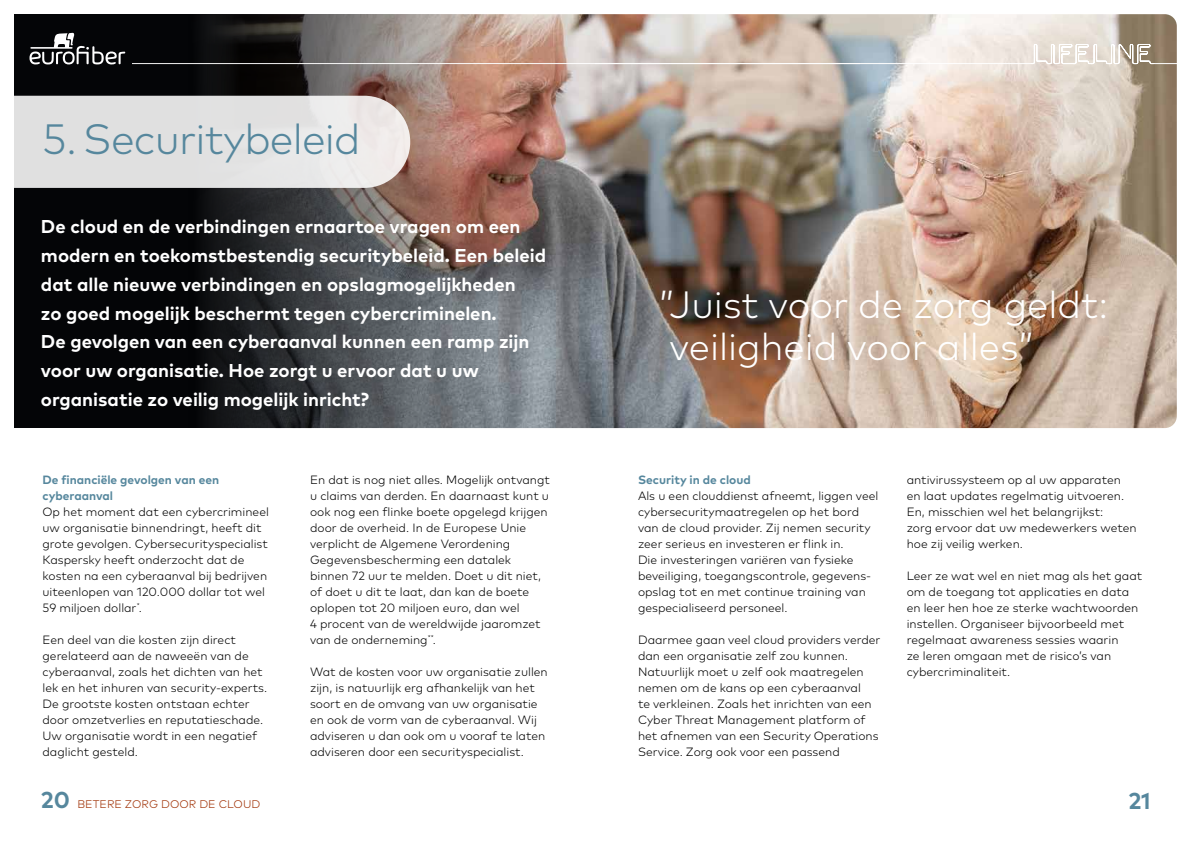
<style>
.page{position:relative;width:1191px;height:842px;background:#fff}
.page>*{position:absolute;margin:0;border:0;box-sizing:border-box;transform-origin:0 0}
.t1{font:300 42.4px "Mark OT";letter-spacing:-.02em;color:#56879d}
.t2{font:300 38px/42px "Mark OT";color:#fff}
.t3{font:700 23px "Mark OT";color:#56879d}
.t4{font:700 18.6px/28.8px "Mark OT";color:#fff}
.t5{font:300 12px/16px "Mark OT";color:#000}
.t6{font:700 12px/16px "Mark OT";color:#56879d}
.t7{font:300 11.1px "Mark OT";letter-spacing:.005em;color:#9f3004}
</style>
<div class="page">
<img style="left:566px;top:14px;width:610px;height:414px">
<svg style="left:14px;top:14px;width:552px;height:414px;background:#46403f"></svg>
<svg style="left:30px;top:33px;width:95px;height:32px;background:#444446"></svg>
<svg style="left:132px;top:43px;width:1045px;height:22px;background:#aaa099"></svg>
<svg style="left:14px;top:96px;width:396px;height:92px;background:#e2e0e0"></svg>
<h1 class="t1" style="left:43px;top:113px;width:319px">5. Securitybeleid</h1>
<p class="t4" style="left:41px;top:211px;width:507px">De cloud en de verbindingen ernaartoe vragen om een modern en toekomstbestendig securitybeleid. Een beleid dat alle nieuwe verbindingen en opslagmogelijkheden<br>zo goed mogelijk beschermt tegen cybercriminelen.<br>De gevolgen van een cyberaanval kunnen een ramp zijn voor uw organisatie. Hoe zorgt u ervoor dat u uw organisatie zo veilig mogelijk inricht?</p>
<p class="t6" style="left:43px;top:471px;width:178px">De financiële gevolgen van een cyberaanval</p>
<p class="t5" style="left:43px;top:504px;width:228px">Op het moment dat een cybercrimineel uw organisatie binnendringt, heeft dit grote gevolgen. Cybersecurityspecialist Kaspersky heeft onderzocht dat de kosten na een cyberaanval bij bedrijven uiteenlopen van 120.000 dollar tot wel 59 miljoen dollar<sup>*</sup>.</p>
<p class="t5" style="left:43px;top:632px;width:226px">Een deel van die kosten zijn direct gerelateerd aan de naweeën van de cyberaanval, zoals het dichten van het lek en het inhuren van security-experts.<br>De grootste kosten ontstaan echter door omzetverlies en reputatieschade.<br>Uw organisatie wordt in een negatief daglicht gesteld.</p>
<h3 class="t3" style="left:41px;top:785px;width:30px">20</h3>
<p class="t7" style="left:77px;top:797px;width:184px">BETERE ZORG DOOR DE CLOUD</p>
<p class="t5" style="left:310px;top:472px;width:241px">En dat is nog niet alles. Mogelijk ontvangt u claims van derden. En daarnaast kunt u ook nog een flinke boete opgelegd krijgen door de overheid. In de Europese Unie verplicht de Algemene Verordening Gegevensbescherming een datalek binnen 72 uur te melden. Doet u dit niet, of doet u dit te laat, dan kan de boete oplopen tot 20 miljoen euro, dan wel<br>4 procent van de wereldwijde jaaromzet van de onderneming<sup>**</sup>.</p>
<p class="t5" style="left:310px;top:664px;width:239px">Wat de kosten voor uw organisatie zullen zijn, is natuurlijk erg afhankelijk van het soort en de omvang van uw organisatie en ook de vorm van de cyberaanval. Wij adviseren u dan ook om u vooraf te laten adviseren door een securityspecialist.</p>
<h2 class="t2" style="left:659px;top:283px;width:450px">”Juist voor de zorg geldt: veiligheid voor alles”</h2>
<p class="t6" style="left:638px;top:471px;width:114px">Security in de cloud</p>
<p class="t5" style="left:638px;top:488px;width:242px">Als u een clouddienst afneemt, liggen veel cybersecuritymaatregelen op het bord van de cloud provider. Zij nemen security zeer serieus en investeren er flink in.<br>Die investeringen variëren van fysieke beveiliging, toegangscontrole, gegevens&shy;opslag tot en met continue training van gespecialiseerd personeel.</p>
<p class="t5" style="left:638px;top:632px;width:244px">Daarmee gaan veel cloud providers verder dan een organisatie zelf zou kunnen.<br>Natuurlijk moet u zelf ook maatregelen nemen om de kans op een cyberaanval<br>te verkleinen. Zoals het inrichten van een Cyber Threat Management platform of het afnemen van een Security Operations Service. Zorg ook voor een passend</p>
<p class="t5" style="left:906px;top:472px;width:231px">antivirussysteem op al uw apparaten en laat updates regelmatig uitvoeren.<br>En, misschien wel het belangrijkst:<br>zorg ervoor dat uw medewerkers weten hoe zij veilig werken.</p>
<p class="t5" style="left:906px;top:568px;width:237px">Leer ze wat wel en niet mag als het gaat om de toegang tot applicaties en data en leer hen hoe ze sterke wachtwoorden instellen. Organiseer bijvoorbeeld met regelmaat awareness sessies waarin<br>ze leren omgaan met de risico’s van cybercriminaliteit.</p>
<h3 class="t3" style="left:1128px;top:786px;width:24px">21</h3>
</div>
